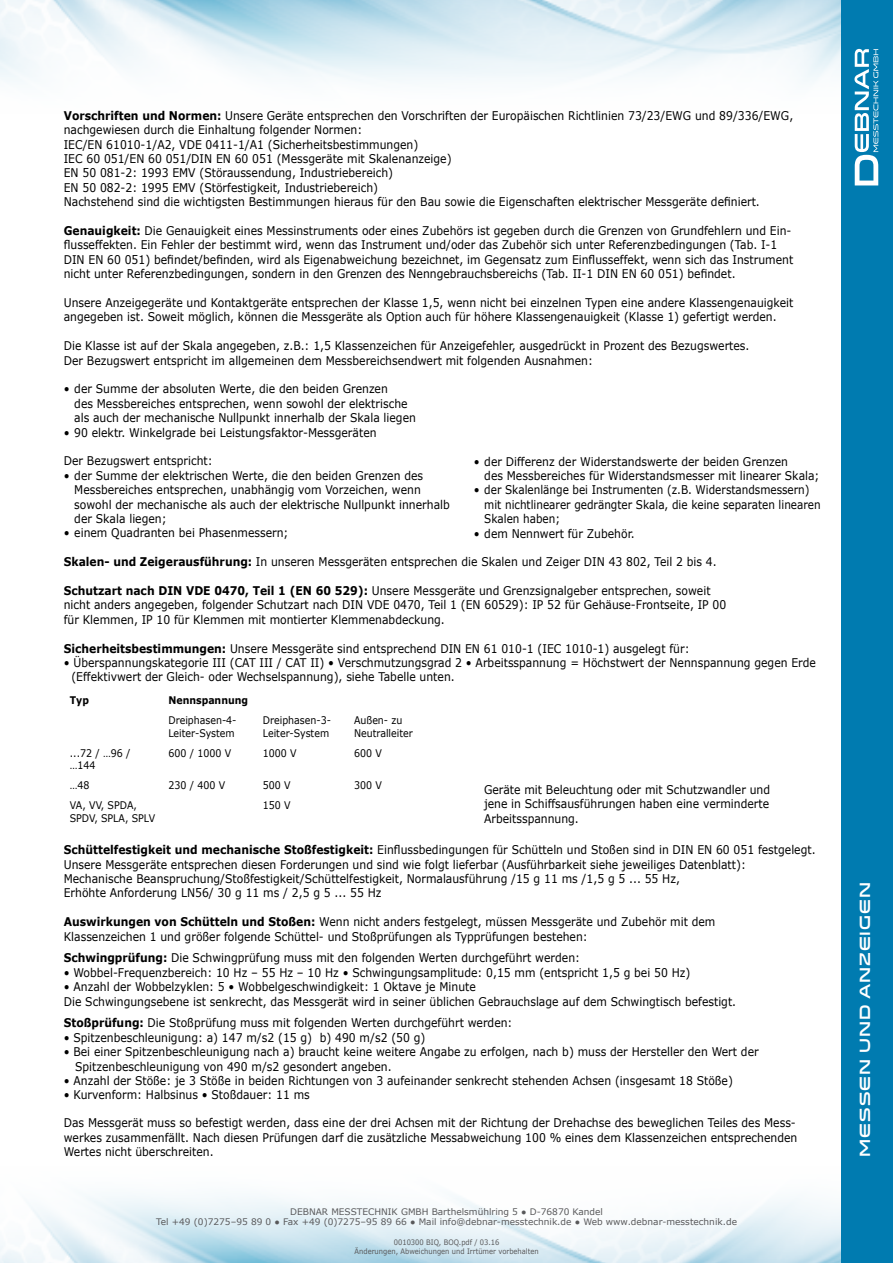
<style>
.page{position:relative;width:893px;height:1263px;background:#fff}
.page>*{position:absolute;margin:0;border:0;box-sizing:border-box;transform-origin:0 0}
.t1{font:15px "Venera 900";letter-spacing:.06em;color:#fff}
.t2{font:12px/14.4px "Verdana";color:#000;scale:.9 1}
.t3{font:10.5px/12.6px "Verdana";color:#000;scale:.9 1}
.t4{font:700 10.5px "Verdana";color:#000;scale:.9 1}
.t5{font:9px/10.8px "Verdana";color:#58585a;text-align:center}
.t6{font:7.5px/9px "Verdana";color:#58585a;text-align:center;scale:.9 1}
.s1{font-weight:700}
</style>
<div class="page">
<img style="left:0;top:1157px;width:842px;height:106px">
<img style="left:0;top:0;width:842px;height:123px">
<div style="left:842px;top:0;width:51px;height:1263px;background:#007bb0"></div>
<svg style="left:854px;top:49px;width:24px;height:136px"></svg>
<p class="t2" style="left:64px;top:108px;width:812px"><span class="s1">Vorschriften und Normen:</span> Unsere Geräte entsprechen den Vorschriften der Europäischen Richtlinien 73/23/EWG und 89/336/EWG, nachgewiesen durch die Einhaltung folgender Normen:<br>IEC/EN 61010-1/A2, VDE 0411-1/A1 (Sicherheitsbestimmungen)<br>IEC 60 051/EN 60 051/DIN EN 60 051 (Messgeräte mit Skalenanzeige)<br>EN 50 081-2: 1993 EMV (Störaussendung, Industriebereich)<br>EN 50 082-2: 1995 EMV (Störfestigkeit, Industriebereich)<br>Nachstehend sind die wichtigsten Bestimmungen hieraus für den Bau sowie die Eigenschaften elektrischer Messgeräte definiert.</p>
<p class="t2" style="left:64px;top:223px;width:812px"><span class="s1">Genauigkeit:</span> Die Genauigkeit eines Messinstruments oder eines Zubehörs ist gegeben durch die Grenzen von Grundfehlern und Ein&shy;flusseffekten. Ein Fehler der bestimmt wird, wenn das Instrument und/oder das Zubehör sich unter Referenzbedingungen (Tab. I-1<br>DIN EN 60 051) befindet/befinden, wird als Eigenabweichung bezeichnet, im Gegensatz zum Einflusseffekt, wenn sich das Instrument nicht unter Referenzbedingungen, sondern in den Grenzen des Nenngebrauchsbereichs (Tab. II-1 DIN EN 60 051) befindet.</p>
<p class="t2" style="left:64px;top:295px;width:812px">Unsere Anzeigegeräte und Kontaktgeräte entsprechen der Klasse 1,5, wenn nicht bei einzelnen Typen eine andere Klassengenauigkeit angegeben ist. Soweit möglich, können die Messgeräte als Option auch für höhere Klassengenauigkeit (Klasse 1) gefertigt werden.</p>
<p class="t2" style="left:64px;top:338px;width:763px">Die Klasse ist auf der Skala angegeben, z.B.: 1,5 Klassenzeichen für Anzeigefehler, ausgedrückt in Prozent des Bezugswertes.<br>Der Bezugswert entspricht im allgemeinen dem Messbereichsendwert mit folgenden Ausnahmen:</p>
<p class="t2" style="left:74px;top:382px;width:381px;text-indent:-10px">• der Summe der absoluten Werte, die den beiden Grenzen<br>des Messbereiches entsprechen, wenn sowohl der elektrische als auch der mechanische Nullpunkt innerhalb der Skala liegen</p>
<p class="t2" style="left:64px;top:425px;width:349px">• 90 elektr. Winkelgrade bei Leistungsfaktor-Messgeräten</p>
<p class="t2" style="left:64px;top:454px;width:167px">Der Bezugswert entspricht:</p>
<p class="t2" style="left:74px;top:468px;width:419px;text-indent:-10px">• der Summe der elektrischen Werte, die den beiden Grenzen des Messbereiches entsprechen, unabhängig vom Vorzeichen, wenn sowohl der mechanische als auch der elektrische Nullpunkt innerhalb der Skala liegen;</p>
<p class="t2" style="left:64px;top:526px;width:251px">• einem Quadranten bei Phasenmessern;</p>
<p class="t2" style="left:64px;top:554px;width:727px"><span class="s1">Skalen- und Zeigerausführung:</span> In unseren Messgeräten entsprechen die Skalen und Zeiger DIN 43 802, Teil 2 bis 4.</p>
<p class="t2" style="left:64px;top:583px;width:738px"><span class="s1">Schutzart nach DIN VDE 0470, Teil 1 (EN 60 529):</span> Unsere Messgeräte und Grenzsignalgeber entsprechen, soweit nicht anders angegeben, folgender Schutzart nach DIN VDE 0470, Teil 1 (EN 60529): IP 52 für Gehäuse-Frontseite, IP 00 für Klemmen, IP 10 für Klemmen mit montierter Klemmenabdeckung.</p>
<p class="t2" style="left:64px;top:641px;width:697px"><span class="s1">Sicherheitsbestimmungen:</span> Unsere Messgeräte sind entsprechend DIN EN 61 010-1 (IEC 1010-1) ausgelegt für:</p>
<p class="t2" style="left:71px;top:655px;width:829px;text-indent:-8px">• Überspannungskategorie III (CAT III / CAT II) • Verschmutzungsgrad 2 • Arbeitsspannung = Höchstwert der Nennspannung gegen Erde (Effektivwert der Gleich- oder Wechselspannung), siehe Tabelle unten.</p>
<p class="t2" style="left:484px;top:454px;width:374px;text-indent:-10px">• der Differenz der Widerstandswerte der beiden Grenzen<br>des Messbereiches für Widerstandsmesser mit linearer Skala;</p>
<p class="t2" style="left:484px;top:483px;width:375px;text-indent:-11px">• der Skalenlänge bei Instrumenten (z.B. Widerstandsmessern) mit nichtlinearer gedrängter Skala, die keine separaten linearen<br>Skalen haben;</p>
<p class="t2" style="left:474px;top:526px;width:180px">• dem Nennwert für Zubehör.</p>
<p class="t4" style="left:70px;top:693px;width:23px">Typ</p>
<p class="t4" style="left:168px;top:693px;width:90px">Nennspannung</p>
<p class="t3" style="left:168px;top:714px;width:77px">Dreiphasen-4-<br>Leiter-System</p>
<p class="t3" style="left:263px;top:714px;width:77px">Dreiphasen-3-<br>Leiter-System</p>
<p class="t3" style="left:354px;top:714px;width:67px">Außen- zu<br>Neutralleiter</p>
<p class="t3" style="left:70px;top:746px;width:69px">...72 / …96 / …144</p>
<p class="t3" style="left:168px;top:746px;width:71px">600 / 1000 V</p>
<p class="t3" style="left:263px;top:746px;width:39px">1000 V</p>
<p class="t3" style="left:354px;top:746px;width:32px">600 V</p>
<p class="t3" style="left:70px;top:779px;width:23px">…48</p>
<p class="t3" style="left:168px;top:779px;width:65px">230 / 400 V</p>
<p class="t3" style="left:263px;top:779px;width:32px">500 V</p>
<p class="t3" style="left:354px;top:779px;width:32px">300 V</p>
<p class="t3" style="left:70px;top:799px;width:96px">VA, VV, SPDA,<br>SPDV, SPLA, SPLV</p>
<p class="t3" style="left:263px;top:799px;width:32px">150 V</p>
<p class="t2" style="left:484px;top:782px;width:319px;text-align:justify">Geräte mit Beleuchtung oder mit Schutzwandler und jene in Schiffsausführungen haben eine verminderte Arbeitsspannung.</p>
<p class="t2" style="left:64px;top:842px;width:837px"><span class="s1">Schüttelfestigkeit und mechanische Stoßfestigkeit:</span> Einflussbedingungen für Schütteln und Stoßen sind in DIN EN 60 051 festgelegt.<br>Unsere Messgeräte entsprechen diesen Forderungen und sind wie folgt lieferbar (Ausführbarkeit siehe jeweiliges Datenblatt):<br>Mechanische Beanspruchung/Stoßfestigkeit/Schüttelfestigkeit, Normalausführung /15 g 11 ms /1,5 g 5 ... 55 Hz,<br>Erhöhte Anforderung LN56/ 30 g 11 ms / 2,5 g 5 ... 55 Hz</p>
<p class="t2" style="left:64px;top:914px;width:725px"><span class="s1">Auswirkungen von Schütteln und Stoßen:</span> Wenn nicht anders festgelegt, müssen Messgeräte und Zubehör mit dem<br>Klassenzeichen 1 und größer folgende Schüttel- und Stoßprüfungen als Typprüfungen bestehen:</p>
<p class="t2" style="left:64px;top:951px;width:575px"><span class="s1">Schwingprüfung:</span> Die Schwingprüfung muss mit den folgenden Werten durchgeführt werden:</p>
<p class="t2" style="left:64px;top:965px;width:698px">• Wobbel-Frequenzbereich: 10 Hz – 55 Hz – 10 Hz • Schwingungsamplitude: 0,15 mm (entspricht 1,5 g bei 50 Hz)</p>
<p class="t2" style="left:64px;top:979px;width:749px">• Anzahl der Wobbelzyklen: 5 • Wobbelgeschwindigkeit: 1 Oktave je Minute<br>Die Schwingungsebene ist senkrecht, das Messgerät wird in seiner üblichen Gebrauchslage auf dem Schwingtisch befestigt.</p>
<p class="t2" style="left:64px;top:1016px;width:500px"><span class="s1">Stoßprüfung:</span> Die Stoßprüfung muss mit folgenden Werten durchgeführt werden:</p>
<p class="t2" style="left:64px;top:1030px;width:403px">• Spitzenbeschleunigung: a) 147 m/s2 (15 g) b) 490 m/s2 (50 g)</p>
<p class="t2" style="left:75px;top:1044px;width:761px;text-indent:-11px">• Bei einer Spitzenbeschleunigung nach a) braucht keine weitere Angabe zu erfolgen, nach b) muss der Hersteller den Wert der<br>Spitzenbeschleunigung von 490 m/s2 gesondert angeben.</p>
<p class="t2" style="left:64px;top:1073px;width:745px">• Anzahl der Stöße: je 3 Stöße in beiden Richtungen von 3 aufeinander senkrecht stehenden Achsen (insgesamt 18 Stöße)</p>
<p class="t2" style="left:64px;top:1088px;width:275px">• Kurvenform: Halbsinus • Stoßdauer: 11 ms</p>
<p class="t2" style="left:64px;top:1115px;width:817px">Das Messgerät muss so befestigt werden, dass eine der drei Achsen mit der Richtung der Drehachse des beweglichen Teiles des Mess&shy;werkes zusammenfällt. Nach diesen Prüfungen darf die zusätzliche Messabweichung 100 % eines dem Klassenzeichen entsprechenden<br>Wertes nicht überschreiten.</p>
<p class="t5" style="left:156px;top:1206px;width:582px">DEBNAR MESSTECHNIK GMBH Barthelsmühlring 5 ● D-76870 Kandel<br>Tel +49 (0)7275–95 89 0 ● Fax +49 (0)7275–95 89 66 ● Mail info@debnar-messtechnik.de ● Web www.debnar-messtechnik.de</p>
<p class="t6" style="left:355px;top:1237px;width:206px">0010300 BIQ, BOQ.pdf / 03.16<br>Änderungen, Abweichungen und Irrtümer vorbehalten</p>
<p class="t1" style="left:856px;top:1157px;width:276px;rotate:-90deg">MESSEN UND ANZEIGEN</p>
</div>
